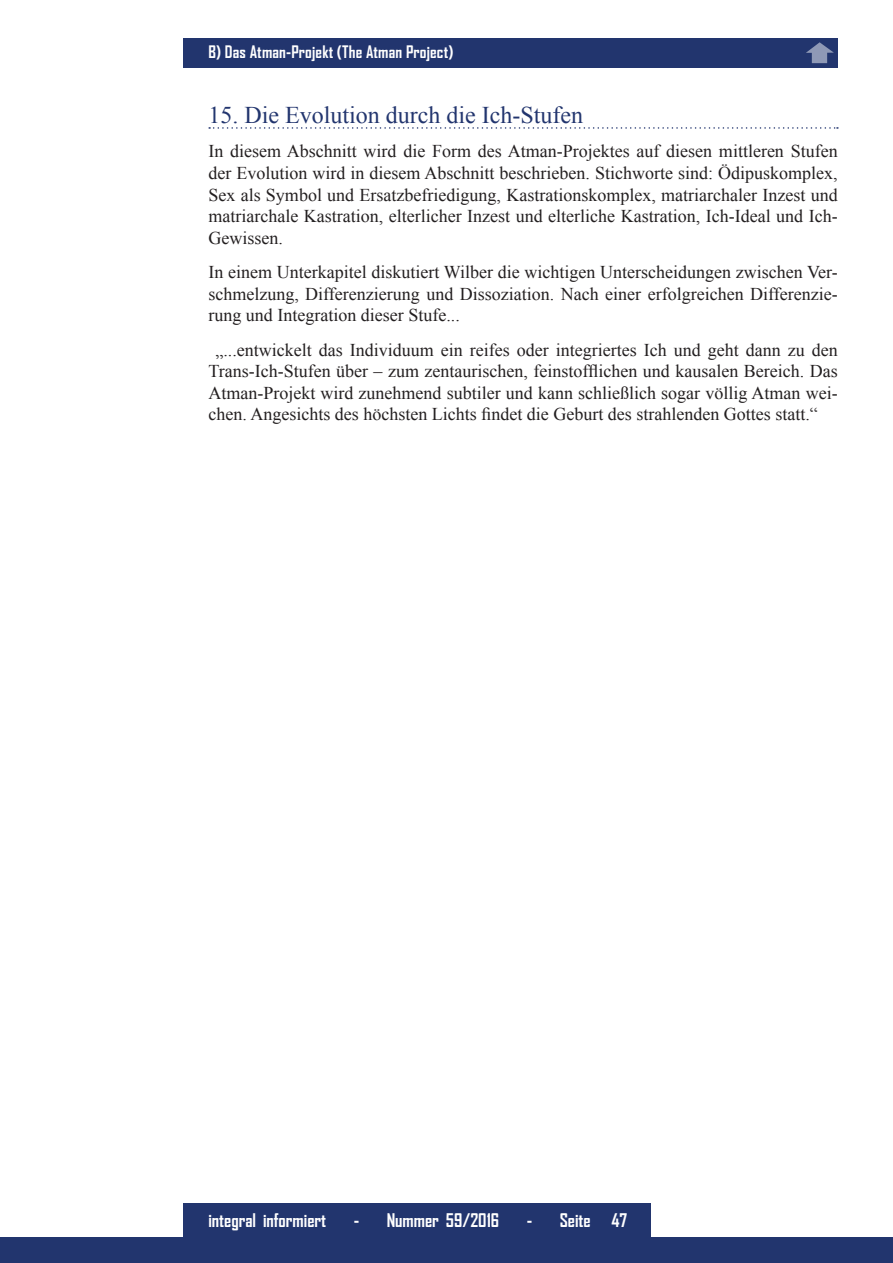
<style>
.page{position:relative;width:893px;height:1263px;background:#fff}
.page>*{position:absolute;margin:0;border:0;box-sizing:border-box;transform-origin:0 0}
.t1{font:24px "Times New Roman";color:#22356e}
.t2{font:18px/21.6px "Times New Roman";color:#231f20;text-align:justify}
.t3{font:700 18px "Agency FB";color:#fff}
.t4{font:700 16.5px "Agency FB";letter-spacing:.01em;color:#fff}
</style>
<div class="page">
<div style="left:0;top:1238px;width:893px;height:25px;background:#22356e"></div>
<div style="left:183px;top:1203px;width:468px;height:34px;background:#22356e"></div>
<div style="left:183px;top:38px;width:655px;height:30px;background:#22356e"></div>
<svg style="left:209px;top:127px;width:629px;height:2px"></svg>
<svg style="left:806px;top:42px;width:28px;height:21px"></svg>
<p class="t4" style="left:208px;top:42px;width:247px">B) Das Atman-Projekt (The Atman Project)</p>
<h1 class="t1" style="left:208px;top:99px;width:376px">15. Die Evolution durch die Ich-Stufen</h1>
<p class="t2" style="left:208px;top:140px;width:631px">In diesem Abschnitt wird die Form des Atman-Projektes auf diesen mittleren Stufen der Evolution wird in diesem Abschnitt beschrieben. Stichworte sind: Ödipuskomplex, Sex als Symbol und Ersatzbefriedigung, Kastrationskomplex, matriarchaler Inzest und matriarchale Kastration, elterlicher Inzest und elterliche Kastration, Ich-Ideal und Ich-Gewissen.</p>
<p class="t2" style="left:208px;top:261px;width:631px">In einem Unterkapitel diskutiert Wilber die wichtigen Unterscheidungen zwischen Ver&shy;schmelzung, Differenzierung und Dissoziation. Nach einer erfolgreichen Differenzie&shy;rung und Integration dieser Stufe...</p>
<p class="t2" style="left:208px;top:339px;width:631px;text-indent:7px">„...entwickelt das Individuum ein reifes oder integriertes Ich und geht dann zu den Trans-Ich-Stufen über – zum zentaurischen, feinstofflichen und kausalen Bereich. Das Atman-Projekt wird zunehmend subtiler und kann schließlich sogar völlig Atman wei&shy;chen. Angesichts des höchsten Lichts findet die Geburt des strahlenden Gottes statt.“</p>
<p class="t3" style="left:208px;top:1208px;width:119px">integral informiert</p>
<p class="t3" style="left:354px;top:1208px;width:147px">- Nummer 59/2016</p>
<p class="t3" style="left:527px;top:1208px;width:102px">- Seite 47</p>
</div>
